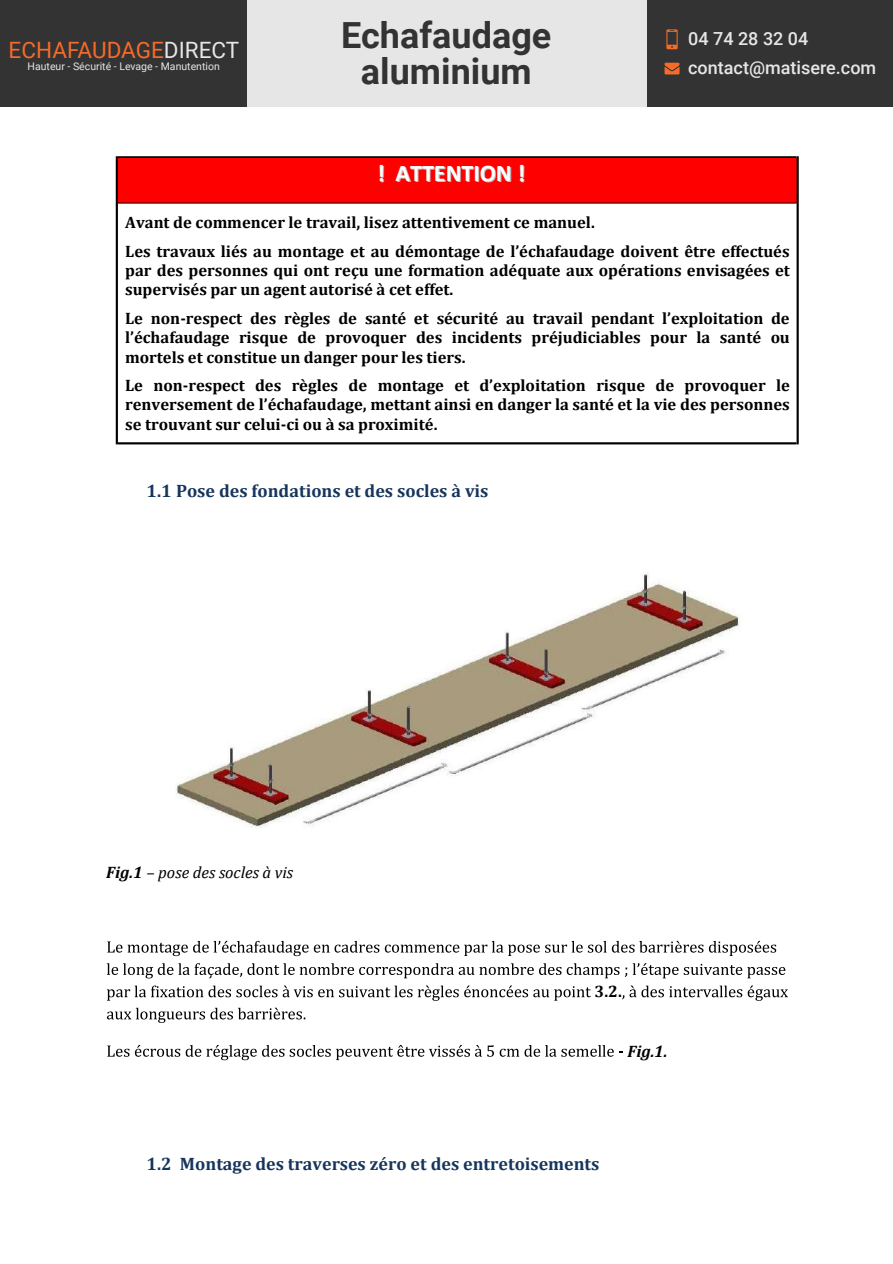
<style>
.page{position:relative;width:893px;height:1264px;background:#fff}
.page>*{position:absolute;margin:0;border:0;box-sizing:border-box;transform-origin:0 0}
.t1{font:700 36px/36px "Roboto";color:#333;text-align:center}
.t2{font:700 24px "Calibri";color:#fff}
.t3{font:22.5px "Roboto";color:#f56b2a}
.t4{font:700 18px "Cambria";color:#16355c}
.t5{font:500 18px/29.2px "Roboto";color:#e6e6e6}
.t6{font:700 16.5px/19.2px "Cambria";color:#000}
.t7{font:italic 16.5px "Cambria";color:#000}
.t8{font:italic 700 16.5px "Cambria";color:#000}
.t9{font:10.5px "Roboto";color:#e6e6e6}
.s1{color:#e6e6e6}
.s2{font-weight:700}
</style>
<div class="page">
<svg style="left:107px;top:940px;width:669px;height:15px"></svg>
<svg style="left:107px;top:963px;width:678px;height:15px"></svg>
<svg style="left:107px;top:985px;width:484px;height:15px"></svg>
<svg style="left:622px;top:985px;width:165px;height:15px"></svg>
<svg style="left:107px;top:1007px;width:198px;height:15px"></svg>
<svg style="left:107px;top:1045px;width:506px;height:14px"></svg>
<div style="left:789px;top:158px;width:7px;height:44px;background:#f00"></div>
<div style="left:118px;top:158px;width:7px;height:44px;background:#f00"></div>
<div style="left:125px;top:158px;width:664px;height:44px;background:#f00"></div>
<hr style="left:118px;top:156px;width:678px;height:2px;background:#000">
<hr style="left:118px;top:203px;width:678px;height:1px;background:#000">
<hr style="left:116px;top:156px;width:2px;height:288px;background:#000">
<hr style="left:118px;top:442px;width:678px;height:2px;background:#000">
<hr style="left:796px;top:156px;width:2px;height:288px;background:#000">
<img style="left:175px;top:573px;width:565px;height:255px">
<div style="left:247px;top:1px;width:400px;height:106px;background:#e6e6e6"></div>
<div style="left:0;top:1px;width:247px;height:106px;background:#333"></div>
<div style="left:647px;top:1px;width:245px;height:106px;background:#333"></div>
<svg style="left:666px;top:29px;width:11px;height:20px"></svg>
<svg style="left:664px;top:63px;width:15px;height:11px"></svg>
<h3 class="t3" style="left:9px;top:34px;width:232px">ECHAFAUDAGE<span class="s1">DIRECT</span></h3>
<p class="t9" style="left:28px;top:59px;width:194px">Hauteur - Sécurité - Levage - Manutention</p>
<h1 class="t1" style="left:341px;top:16px;width:212px">Echafaudage aluminium</h1>
<p class="t5" style="left:688px;top:23px;width:190px">04 74 28 32 04 contact@matisere.com</p>
<h2 class="t2" style="left:377px;top:156px;width:150px">! ATTENTION !</h2>
<p class="t6" style="left:125px;top:208px;width:666px;line-height:28.5px">Avant de commencer le travail, lisez attentivement ce manuel.<br>Les travaux liés au montage et au démontage de l’échafaudage doivent être effectués</p>
<p class="t6" style="left:125px;top:260px;width:666px">par des personnes qui ont reçu une formation adéquate aux opérations envisagées et supervisés par un agent autorisé à cet effet.</p>
<p class="t6" style="left:125px;top:308px;width:666px;text-align:justify">Le non-respect des règles de santé et sécurité au travail pendant l’exploitation de l’échafaudage risque de provoquer des incidents préjudiciables pour la santé ou mortels et constitue un danger pour les tiers.</p>
<p class="t6" style="left:125px;top:375px;width:666px;text-align:justify">Le non-respect des règles de montage et d’exploitation risque de provoquer le renversement de l’échafaudage, mettant ainsi en danger la santé et la vie des personnes se trouvant sur celui-ci ou à sa proximité.</p>
<p class="t4" style="left:147px;top:477px;width:343px">1.1 Pose des fondations et des socles à vis</p>
<p class="t7" style="left:106px;top:860px;width:188px"><span class="s2">Fig.1</span> – pose des socles à vis</p>
<p class="t6" style="left:594px;top:981px;width:29px">3.2.</p>
<p class="t8" style="left:627px;top:1039px;width:41px">Fig.1.</p>
<p class="t4" style="left:147px;top:1150px;width:454px">1.2 Montage des traverses zéro et des entretoisements</p>
</div>
